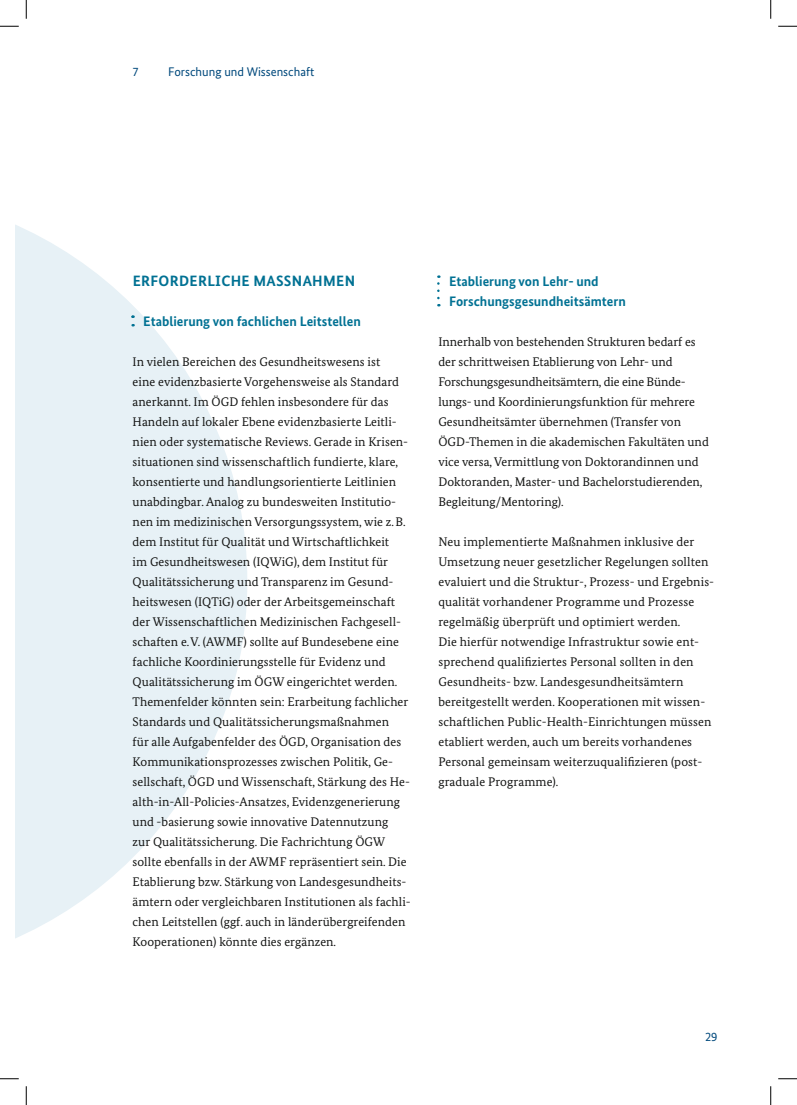
<style>
.page{position:relative;width:797px;height:1105px;background:#fff}
.page>*{position:absolute;margin:0;border:0;box-sizing:border-box;transform-origin:0 0}
.t1{font:700 15px "Bundes Sans";letter-spacing:.02em;color:#007193}
.t2{font:700 13.75px/20px "Bundes Sans";color:#007193}
.t3{font:12.5px/20px "Bundes Serif";letter-spacing:.005em;color:#131413}
.t4{font:12.5px "Bundes Sans";color:#00497c}
</style>
<div class="page">
<svg style="left:16px;top:225px;width:231px;height:713px;fill:#e7f1f6"></svg>
<svg style="left:131px;top:315px;width:3px;height:11px"></svg>
<svg style="left:437px;top:275px;width:2px;height:23px"></svg>
<svg style="left:0;top:25px;width:19px;height:2px"></svg>
<svg style="left:778px;top:25px;width:19px;height:2px"></svg>
<svg style="left:0;top:1078px;width:19px;height:1px"></svg>
<svg style="left:778px;top:1078px;width:19px;height:1px"></svg>
<svg style="left:25px;top:0;width:2px;height:19px"></svg>
<svg style="left:25px;top:1086px;width:2px;height:19px"></svg>
<svg style="left:770px;top:0;width:1px;height:19px"></svg>
<svg style="left:770px;top:1086px;width:1px;height:19px"></svg>
<p class="t4" style="left:133px;top:64px;width:8px">7</p>
<p class="t4" style="left:168px;top:64px;width:148px">Forschung und Wissenschaft</p>
<p class="t1" style="left:133px;top:272px;width:224px">ERFORDERLICHE MASSNAHMEN</p>
<p class="t2" style="left:143px;top:311px;width:219px">Etablierung von fachlichen Leitstellen</p>
<p class="t3" style="left:133px;top:352px;width:280px">In vielen Bereichen des Gesundheitswesens ist<br>eine evidenzbasierte Vorgehensweise als Standard anerkannt. Im ÖGD fehlen insbesondere für das Handeln auf lokaler Ebene evidenzbasierte Leitli&shy;nien oder systematische Reviews. Gerade in Krisen&shy;situationen sind wissenschaftlich fundierte, klare, konsentierte und handlungsorientierte Leitlinien unabdingbar. Analog zu bundesweiten Institutio&shy;nen im medizinischen Versorgungssystem, wie z.B. dem Institut für Qualität und Wirtschaftlichkeit<br>im Gesundheitswesen (IQWiG), dem Institut für Qualitätssicherung und Transparenz im Gesund&shy;heitswesen (IQTiG) oder der Arbeitsgemeinschaft der Wissenschaftlichen Medizinischen Fachgesell&shy;schaften e.V. (AWMF) sollte auf Bundesebene eine fachliche Koordinierungsstelle für Evidenz und Qualitätssicherung im ÖGW eingerichtet werden.<br>Themenfelder könnten sein: Erarbeitung fachlicher Standards und Qualitätssicherungsmaßnahmen<br>für alle Aufgabenfelder des ÖGD, Organisation des Kommunikationsprozesses zwischen Politik, Ge&shy;sellschaft, ÖGD und Wissenschaft, Stärkung des He&shy;alth-in-All-Policies-Ansatzes, Evidenzgenerierung und -basierung sowie innovative Datennutzung<br>zur Qualitätssicherung. Die Fachrichtung ÖGW sollte ebenfalls in der AWMF repräsentiert sein. Die Etablierung bzw. Stärkung von Landesgesundheits&shy;ämtern oder vergleichbaren Institutionen als fachli&shy;chen Leitstellen (ggf. auch in länderübergreifenden Kooperationen) könnte dies ergänzen.</p>
<p class="t2" style="left:449px;top:271px;width:178px">Etablierung von Lehr- und<br>Forschungsgesundheitsämtern</p>
<p class="t3" style="left:438px;top:332px;width:272px">Innerhalb von bestehenden Strukturen bedarf es der schrittweisen Etablierung von Lehr- und Forschungsgesundheitsämtern, die eine Bünde&shy;lungs- und Koordinierungsfunktion für mehrere Gesundheitsämter übernehmen (Transfer von ÖGD-Themen in die akademischen Fakultäten und vice versa, Vermittlung von Doktorandinnen und Doktoranden, Master- und Bachelorstudierenden, Begleitung/Mentoring).</p>
<p class="t3" style="left:438px;top:532px;width:276px">Neu implementierte Maßnahmen inklusive der Umsetzung neuer gesetzlicher Regelungen sollten evaluiert und die Struktur-, Prozess- und Ergebnis&shy;qualität vorhandener Programme und Prozesse regelmäßig überprüft und optimiert werden.<br>Die hierfür notwendige Infrastruktur sowie ent&shy;sprechend qualifiziertes Personal sollten in den Gesundheits- bzw. Landesgesundheitsämtern bereitgestellt werden. Kooperationen mit wissen&shy;schaftlichen Public-Health-Einrichtungen müssen etabliert werden, auch um bereits vorhandenes Personal gemeinsam weiterzuqualifizieren (post&shy;graduale Programme).</p>
<p class="t4" style="left:705px;top:1029px;width:14px">29</p>
</div>
